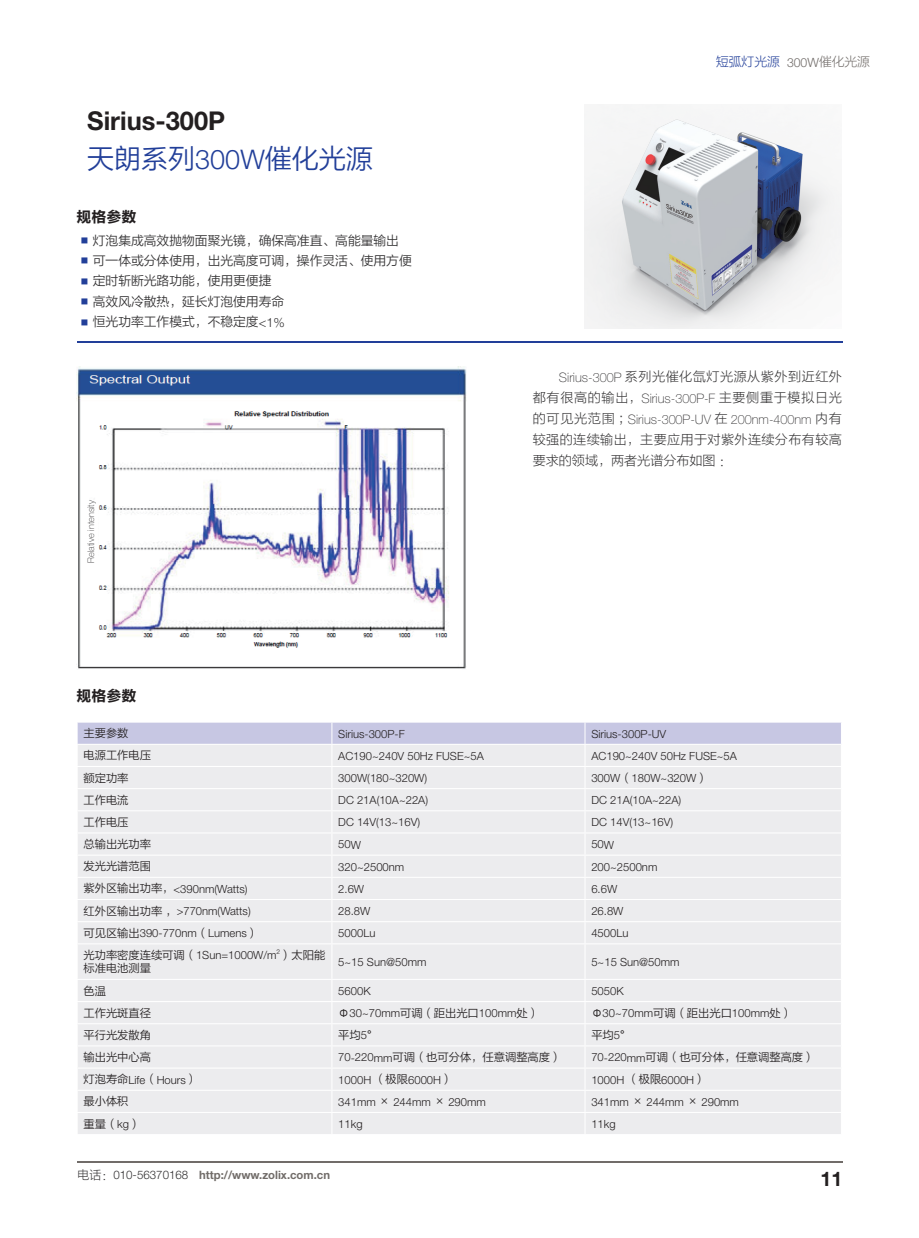
<style>
.page{position:relative;width:919px;height:1238px;background:#fff}
.page>*{position:absolute;margin:0;border:0;box-sizing:border-box;transform-origin:0 0}
.大标题蓝色{font:27px "FZLTXIHK GBK1 0";color:#223f99}
.大标题{font:700 25.95px "Helvetica Neue LT Pro";color:#231f20}
.t1{font:700 20.1px "Helvetica Neue LT Pro";color:#231f20}
.粗小标题黑{font:15px "FZLTCHK GBK1 0";color:#231f20}
.正文{font:13.05px/21.3px "FZLTXHK GBK1 0";letter-spacing:.03em;color:#333233;text-align:justify}
.t2{font:12.75px "FZLTXIHK GBK1 0";color:#333233}
.t3{font:12.75px "FZLTXHK GBK1 0";color:#223f99}
.t4{font:700 11.55px "Helvetica Neue LT Pro";color:#716c69}
.表格{font:300 11.25px "Helvetica Neue LT Pro";color:#231f20}
.表格-2{font:11.25px "FZLTXIHK GBK1 0";color:#231f20}
.正文-2{font:100 9.15px "Helvetica Neue LT Pro";color:#333233}
.表格-3{font:300 6.6px "Helvetica Neue LT Pro";color:#231f20}
.s1{font-family:"Helvetica Neue LT Pro";font-weight:300}
.s2{font-family:"FZLTXHK GBK1 0";font-size:7.5px;color:#223f99}
.s3{font-family:"Helvetica Neue LT Pro";font-weight:300;font-size:12.45px;color:#716c69}
.s4{font-family:"Helvetica Neue LT Pro";font-weight:300;color:#716c69}
.s5{color:#716c69}
.s6{font-family:"Helvetica Neue LT Pro";font-weight:100}
.s7{font-family:"Helvetica Neue LT Pro";font-weight:100;font-size:12.75px}
.s8{font-family:"FZLTXIHK GBK1 0";font-weight:400}
.s9{font-family:"FZLTXHK GBK1 0";font-weight:400;font-size:12px;color:#333233}
.s10{font-weight:300;font-size:11.7px;color:#333233}
.s11{font-weight:300;font-size:12px;color:#333233}
</style>
<div class="page">
<hr style="left:77px;top:1161px;width:765px;height:1px;background:#716c69">
<hr style="left:77px;top:341px;width:765px;height:1px;background:#223f99">
<img style="left:584px;top:105px;width:257px;height:223px">
<img style="left:77px;top:366px;width:390px;height:303px">
<div style="left:86px;top:500px;width:12px;height:62px;background:#fff"></div>
<div style="left:78px;top:944px;width:762px;height:189px;background:#ececee"></div>
<hr style="left:331px;top:944px;width:1px;height:34px;background:#fff">
<hr style="left:584px;top:944px;width:1px;height:34px;background:#fff">
<hr style="left:77px;top:978px;width:255px;height:1px;background:#fff">
<hr style="left:332px;top:978px;width:253px;height:1px;background:#fff">
<hr style="left:585px;top:978px;width:256px;height:1px;background:#fff">
<hr style="left:77px;top:1001px;width:255px;height:1px;background:#fff">
<hr style="left:332px;top:1001px;width:253px;height:1px;background:#fff">
<hr style="left:585px;top:1001px;width:256px;height:1px;background:#fff">
<hr style="left:77px;top:1023px;width:255px;height:1px;background:#fff">
<hr style="left:332px;top:1023px;width:253px;height:1px;background:#fff">
<hr style="left:585px;top:1023px;width:256px;height:1px;background:#fff">
<hr style="left:77px;top:1045px;width:255px;height:1px;background:#fff">
<hr style="left:332px;top:1045px;width:253px;height:1px;background:#fff">
<hr style="left:585px;top:1045px;width:256px;height:1px;background:#fff">
<hr style="left:77px;top:1067px;width:255px;height:1px;background:#fff">
<hr style="left:332px;top:1067px;width:253px;height:1px;background:#fff">
<hr style="left:585px;top:1067px;width:256px;height:1px;background:#fff">
<hr style="left:77px;top:1089px;width:255px;height:1px;background:#fff">
<hr style="left:332px;top:1089px;width:253px;height:1px;background:#fff">
<hr style="left:585px;top:1089px;width:256px;height:1px;background:#fff">
<hr style="left:77px;top:1111px;width:255px;height:1px;background:#fff">
<hr style="left:332px;top:1111px;width:253px;height:1px;background:#fff">
<svg style="left:331px;top:979px;width:1px;height:154px"></svg>
<hr style="left:585px;top:1111px;width:256px;height:1px;background:#fff">
<svg style="left:584px;top:979px;width:1px;height:154px"></svg>
<svg style="left:840px;top:980px;width:1px;height:153px"></svg>
<svg style="left:77px;top:722px;width:764px;height:221px;background:#e9e9ed"></svg>
<hr style="left:77px;top:744px;width:255px;height:1px;background:#fff">
<hr style="left:332px;top:744px;width:253px;height:1px;background:#fff">
<hr style="left:585px;top:744px;width:256px;height:1px;background:#fff">
<p class="大标题" style="left:87px;top:104px;width:139px">Sirius-300P</p>
<p class="大标题蓝色" style="left:87px;top:144px;width:287px">天朗系列<span class="s1">300W</span>催化光源</p>
<p class="粗小标题黑" style="left:77px;top:208px;width:62px">规格参数</p>
<p class="t2" style="left:81px;top:233px;width:319px"><span class="s2">■</span> 灯泡集成高效抛物面聚光镜，确保高准直、高能量输出</p>
<p class="t2" style="left:81px;top:253px;width:332px"><span class="s2">■</span> 可一体或分体使用，出光高度可调，操作灵活、使用方便</p>
<p class="t2" style="left:81px;top:274px;width:192px"><span class="s2">■</span> 定时斩断光路功能，使用更便捷</p>
<p class="t2" style="left:81px;top:294px;width:205px"><span class="s2">■</span> 高效风冷散热，延长灯泡使用寿命</p>
<p class="t2" style="left:81px;top:315px;width:205px"><span class="s2">■</span> 恒光功率工作模式，不稳定度<span class="s1">&lt;1%</span></p>
<p class="正文-2" style="left:85px;top:562px;width:64px;rotate:-90deg">Relative intensity</p>
<p class="t3" style="left:716px;top:55px;width:155px">短弧灯光源 <span class="s3">300</span><span class="s4">W</span><span class="s5">催化光源</span></p>
<p class="正文" style="left:532px;top:366px;width:311px;text-indent:26px"><span class="s6">Sirius-</span><span class="s7">300</span><span class="s6">P</span> 系列光催化氙灯光源从紫外到近红外都有很高的输出，<span class="s6">Sirius-</span><span class="s7">300</span><span class="s6">P-F</span> 主要侧重于模拟日光的可见光范围；<span class="s6">Sirius-</span><span class="s7">300</span><span class="s6">P-UV</span> 在 <span class="s7">200</span><span class="s6">nm-</span><span class="s7">400</span><span class="s6">nm</span> 内有</p>
<p class="正文" style="left:532px;top:430px;width:310px">较强的连续输出，主要应用于对紫外连续分布有较高要求的领域，两者光谱分布如图：</p>
<p class="粗小标题黑" style="left:77px;top:688px;width:62px">规格参数</p>
<p class="表格-2" style="left:83px;top:727px;width:46px">主要参数</p>
<p class="表格" style="left:338px;top:726px;width:68px">Sirius-300P-F</p>
<p class="表格" style="left:591px;top:726px;width:76px">Sirius-300P-UV</p>
<p class="表格-2" style="left:83px;top:749px;width:69px">电源工作电压</p>
<p class="表格" style="left:338px;top:749px;width:147px">AC190~240V 50Hz FUSE~5A</p>
<p class="表格" style="left:591px;top:749px;width:147px">AC190~240V 50Hz FUSE~5A</p>
<p class="表格-2" style="left:83px;top:771px;width:46px">额定功率</p>
<p class="表格" style="left:338px;top:771px;width:90px">300W(180~320W)</p>
<p class="表格" style="left:591px;top:771px;width:118px">300W<span class="s8">（</span>180W~320W<span class="s8">）</span></p>
<p class="表格-2" style="left:83px;top:793px;width:46px">工作电流</p>
<p class="表格" style="left:338px;top:793px;width:91px">DC 21A(10A~22A)</p>
<p class="表格" style="left:591px;top:793px;width:91px">DC 21A(10A~22A)</p>
<p class="表格-2" style="left:83px;top:815px;width:46px">工作电压</p>
<p class="表格" style="left:338px;top:815px;width:83px">DC 14V(13~16V)</p>
<p class="表格" style="left:591px;top:815px;width:83px">DC 14V(13~16V)</p>
<p class="表格-2" style="left:83px;top:838px;width:69px">总输出光功率</p>
<p class="表格" style="left:338px;top:837px;width:24px">50W</p>
<p class="表格" style="left:591px;top:837px;width:24px">50W</p>
<p class="表格-2" style="left:83px;top:860px;width:69px">发光光谱范围</p>
<p class="表格" style="left:338px;top:859px;width:67px">320~2500nm</p>
<p class="表格" style="left:591px;top:859px;width:67px">200~2500nm</p>
<p class="表格" style="left:83px;top:882px;width:166px"><span class="s8">紫外区输出功率，</span>&lt;390nm(Watts)</p>
<p class="表格" style="left:338px;top:881px;width:27px">2.6W</p>
<p class="表格" style="left:591px;top:881px;width:27px">6.6W</p>
<p class="表格" style="left:83px;top:904px;width:169px"><span class="s8">红外区输出功率，</span>&gt;770nm(Watts)</p>
<p class="表格" style="left:338px;top:904px;width:34px">28.8W</p>
<p class="表格" style="left:591px;top:904px;width:34px">26.8W</p>
<p class="表格" style="left:83px;top:926px;width:176px"><span class="s8">可见区输出</span>390-770nm<span class="s8">（</span>Lumens<span class="s8">）</span></p>
<p class="表格" style="left:338px;top:926px;width:39px">5000Lu</p>
<p class="表格" style="left:591px;top:926px;width:39px">4500Lu</p>
<p class="表格-2" style="left:83px;top:948px;width:243px">光功率密度连续可调（<span class="s1">1Sun=1000W/m</span> ）太阳能</p>
<p class="表格-3" style="left:276px;top:947px;width:5px">2</p>
<p class="表格" style="left:338px;top:955px;width:90px">5~15 Sun@50mm</p>
<p class="表格" style="left:591px;top:955px;width:90px">5~15 Sun@50mm</p>
<p class="表格-2" style="left:83px;top:962px;width:69px">标准电池测量</p>
<p class="表格-2" style="left:83px;top:984px;width:24px">色温</p>
<p class="表格" style="left:338px;top:983px;width:34px">5600K</p>
<p class="表格" style="left:591px;top:983px;width:34px">5050K</p>
<p class="表格-2" style="left:83px;top:1006px;width:69px">工作光斑直径</p>
<p class="表格" style="left:338px;top:1006px;width:202px"><span class="s8">Φ</span>30~70mm<span class="s8">可调（距出光口</span>100mm<span class="s8">处）</span></p>
<p class="表格" style="left:591px;top:1006px;width:202px"><span class="s8">Φ</span>30~70mm<span class="s8">可调（距出光口</span>100mm<span class="s8">处）</span></p>
<p class="表格-2" style="left:83px;top:1028px;width:69px">平行光发散角</p>
<p class="表格-2" style="left:338px;top:1028px;width:42px">平均<span class="s1">5</span>°</p>
<p class="表格-2" style="left:591px;top:1028px;width:42px">平均<span class="s1">5</span>°</p>
<p class="表格-2" style="left:83px;top:1050px;width:69px">输出光中心高</p>
<p class="表格-2" style="left:338px;top:1050px;width:224px"><span class="s1">70-220mm</span>可调（也可分体，任意调整高度）</p>
<p class="表格-2" style="left:591px;top:1050px;width:224px"><span class="s1">70-220mm</span>可调（也可分体，任意调整高度）</p>
<p class="表格" style="left:83px;top:1072px;width:115px"><span class="s8">灯泡寿命</span>Life<span class="s8">（</span>Hours<span class="s8">）</span></p>
<p class="表格" style="left:338px;top:1072px;width:116px">1000H <span class="s8">（极限</span>6000H<span class="s8">）</span></p>
<p class="表格" style="left:591px;top:1072px;width:116px">1000H <span class="s8">（极限</span>6000H<span class="s8">）</span></p>
<p class="表格-2" style="left:83px;top:1095px;width:46px">最小体积</p>
<p class="表格" style="left:338px;top:1094px;width:149px">341mm <span class="s8">×</span> 244mm <span class="s8">×</span> 290mm</p>
<p class="表格" style="left:591px;top:1094px;width:149px">341mm <span class="s8">×</span> 244mm <span class="s8">×</span> 290mm</p>
<p class="表格-2" style="left:83px;top:1117px;width:58px">重量（<span class="s1">kg</span>）</p>
<p class="表格" style="left:338px;top:1116px;width:26px">11kg</p>
<p class="表格" style="left:591px;top:1116px;width:26px">11kg</p>
<p class="t4" style="left:77px;top:1166px;width:254px"><span class="s9">电话：</span><span class="s10">010</span><span class="s11">-</span><span class="s10">56370168</span> http://www.zolix.com.cn</p>
<h3 class="t1" style="left:820px;top:1166px;width:23px">11</h3>
</div>
